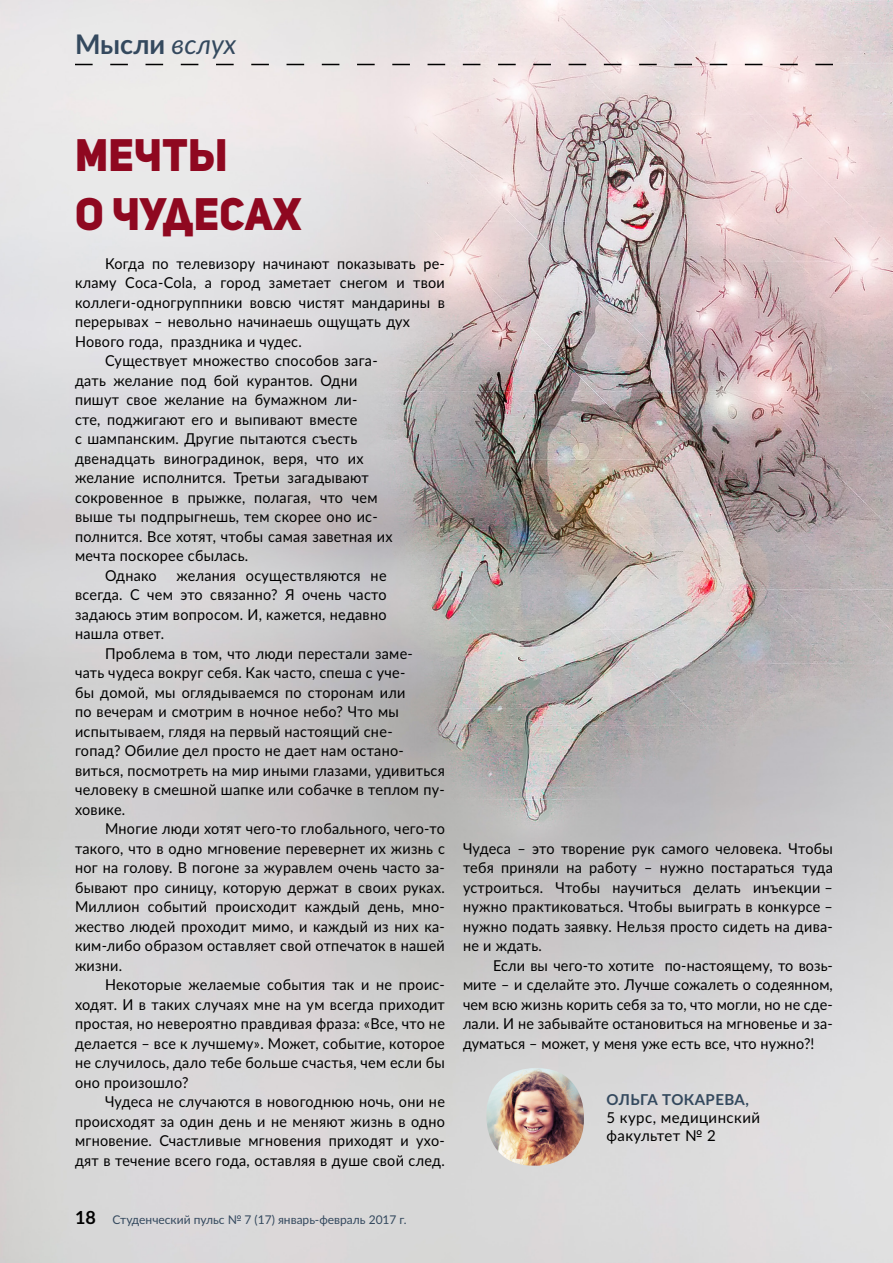
<style>
.page{position:relative;width:893px;height:1263px;background:#fff}
.page>*{position:absolute;margin:0;border:0;box-sizing:border-box;transform-origin:0 0}
.t1{font:45px/58.5px "Uni Sans Heavy CAPS";letter-spacing:.01em;color:#8f0820;scale:.96 1}
.t2{font:700 27px "Lato";color:#34495e}
.t3{font:15px/19.5px "Lato";letter-spacing:.02em;color:#000;text-align:justify;scale:.96 1}
.t4{font:15px/18px "Lato";letter-spacing:.02em;color:#000}
.t5{font:700 15px "Lato";letter-spacing:.03em;color:#34495e}
.t6{font:12px "Lato";color:#34495e}
.s1{font-weight:400;font-style:italic}
.s2{font-weight:700;font-size:18px;color:#000}
</style>
<div class="page">
<img style="left:0;top:0;width:893px;height:1263px">
<svg style="left:75px;top:64px;width:758px;height:1px"></svg>
<img style="left:486px;top:1068px;width:98px;height:98px">
<h2 class="t2" style="left:75px;top:24px;width:163px">Мысли <span class="s1">вслух</span></h2>
<h1 class="t1" style="left:75px;top:125px;width:238px">Мечты<br>о чудесах</h1>
<p class="t3" style="left:105px;top:253px;width:356px">Когда по телевизору начинают показывать ре-</p>
<p class="t3" style="left:75px;top:272px;width:387px">кламу Coca-Cola, а город заметает снегом и твои</p>
<p class="t3" style="left:75px;top:292px;width:387px">коллеги-одногруппники вовсю чистят мандарины в</p>
<p class="t3" style="left:75px;top:311px;width:351px">перерывах – невольно начинаешь ощущать дух</p>
<p class="t3" style="left:75px;top:331px;width:238px">Нового года, праздника и чудес.</p>
<p class="t3" style="left:105px;top:350px;width:286px">Существует множество способов зага-</p>
<p class="t3" style="left:75px;top:370px;width:296px">дать желание под бой курантов. Одни</p>
<p class="t3" style="left:75px;top:389px;width:296px">пишут свое желание на бумажном ли-</p>
<p class="t3" style="left:75px;top:409px;width:296px">сте, поджигают его и выпивают вместе</p>
<p class="t3" style="left:75px;top:428px;width:296px">с шампанским. Другие пытаются съесть</p>
<p class="t3" style="left:75px;top:448px;width:302px">двенадцать виноградинок, веря, что их</p>
<p class="t3" style="left:75px;top:467px;width:307px">желание исполнится. Третьи загадывают</p>
<p class="t3" style="left:75px;top:487px;width:317px">сокровенное в прыжке, полагая, что чем</p>
<p class="t3" style="left:75px;top:506px;width:317px">выше ты подпрыгнешь, тем скорее оно ис-</p>
<p class="t3" style="left:75px;top:526px;width:332px">полнится. Все хотят, чтобы самая заветная их</p>
<p class="t3" style="left:75px;top:545px;width:182px">мечта поскорее сбылась.</p>
<p class="t3" style="left:105px;top:565px;width:55px">Однако</p>
<p class="t3" style="left:75px;top:565px;width:326px;text-indent:101px">желания осуществляются не всегда. С чем это связанно? Я очень часто задаюсь этим вопросом. И, кажется, недавно нашла ответ.</p>
<p class="t3" style="left:75px;top:643px;width:387px;text-align:left;text-indent:30px">Проблема в том, что люди перестали заме&shy;чать чудеса вокруг себя. Как часто, спеша с уче-<br>бы домой, мы оглядываемся по сторонам или<br>по вечерам и смотрим в ночное небо? Что мы испытываем, глядя на первый настоящий сне-<br>гопад? Обилие дел просто не дает нам остано&shy;виться, посмотреть на мир иными глазами, удивиться человеку в смешной шапке или собачке в теплом пу&shy;ховике.</p>
<p class="t3" style="left:75px;top:818px;width:387px;text-indent:30px">Многие люди хотят чего-то глобального, чего-то такого, что в одно мгновение перевернет их жизнь с ног на голову. В погоне за журавлем очень часто за&shy;бывают про синицу, которую держат в своих руках.<br>Миллион событий происходит каждый день, мно&shy;жество людей проходит мимо, и каждый из них ка&shy;ким-либо образом оставляет свой отпечаток в нашей жизни.</p>
<p class="t3" style="left:75px;top:974px;width:387px;text-indent:30px">Некоторые желаемые события так и не проис&shy;ходят. И в таких случаях мне на ум всегда приходит простая, но невероятно правдивая фраза: «Все, что не делается – все к лучшему». Может, событие, которое не случилось, дало тебе больше счастья, чем если бы оно произошло?</p>
<p class="t3" style="left:75px;top:1091px;width:387px;text-indent:30px">Чудеса не случаются в новогоднюю ночь, они не происходят за один день и не меняют жизнь в одно мгновение. Счастливые мгновения приходят и ухо&shy;дят в течение всего года, оставляя в душе свой след.</p>
<p class="t6" style="left:75px;top:1211px;width:333px"><span class="s2">18</span> Студенческий пульс № 7 (17) январь-февраль 2017 г.</p>
<p class="t3" style="left:463px;top:838px;width:387px">Чудеса – это творение рук самого человека. Чтобы тебя приняли на работу – нужно постараться туда устроиться. Чтобы научиться делать инъекции – нужно практиковаться. Чтобы выиграть в конкурсе – нужно подать заявку. Нельзя просто сидеть на дива&shy;не и ждать.</p>
<p class="t3" style="left:463px;top:955px;width:387px;text-indent:30px">Если вы чего-то хотите по-настоящему, то возь&shy;мите – и сделайте это. Лучше сожалеть о содеянном, чем всю жизнь корить себя за то, что могли, но не сде&shy;лали. И не забывайте остановиться на мгновенье и за&shy;думаться – может, у меня уже есть все, что нужно?!</p>
<p class="t5" style="left:606px;top:1088px;width:144px">ОЛЬГА ТОКАРЕВА,</p>
<p class="t4" style="left:606px;top:1108px;width:155px">5 курс, медицинский факультет № 2</p>
</div>
